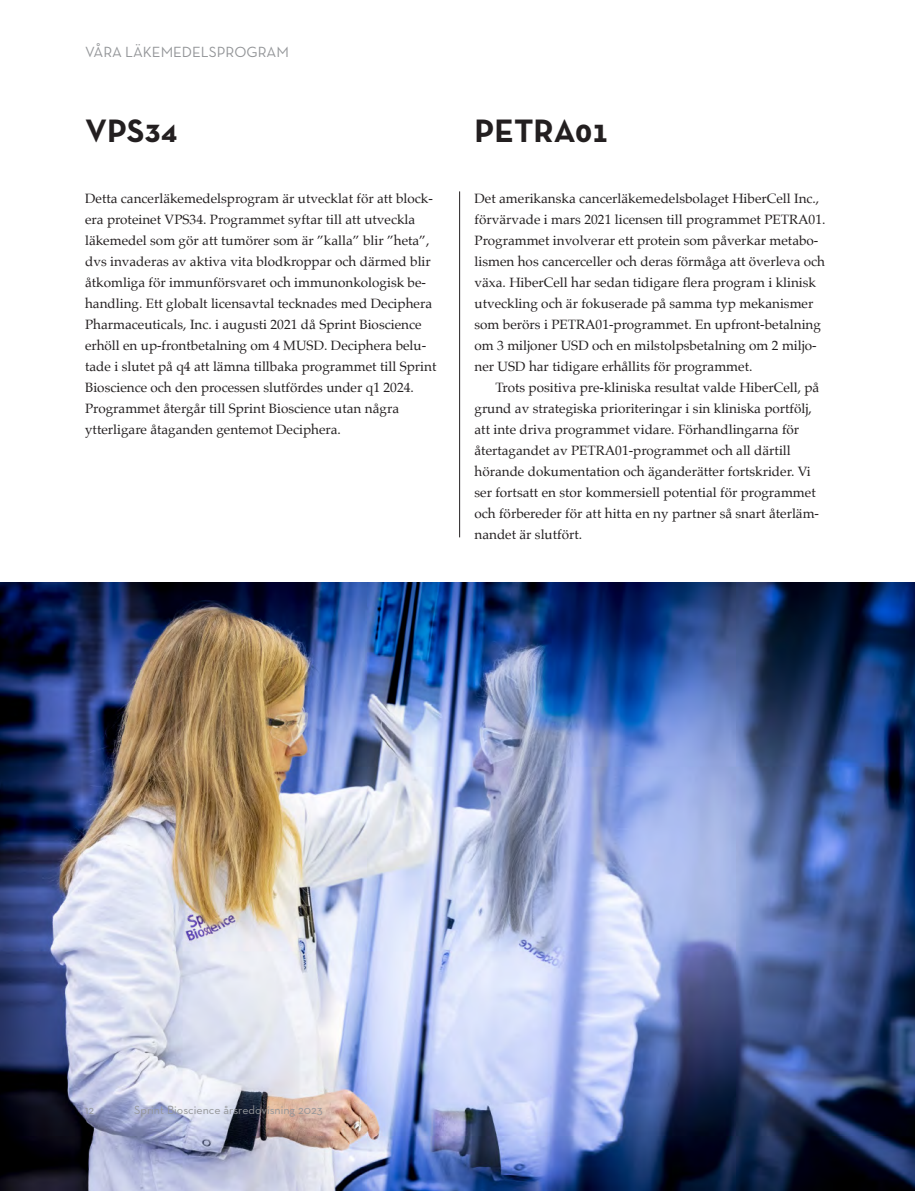
<style>
.page{position:relative;width:915px;height:1191px;background:#fff}
.page>*{position:absolute;margin:0;border:0;box-sizing:border-box;transform-origin:0 0}
.t1{font:33px "Neutra Text TF Bold SC";color:#231f20}
.t2{font:15px "Neutra Text TF Book SC";color:#939598}
.t3{font:13.5px/21px "Palatino";color:#231f20}
.t4{font:12px "Neutra Text";color:#939598}
</style>
<div class="page">
<img style="left:0;top:583px;width:914px;height:608px">
<hr style="left:459px;top:191px;width:1px;height:346px;background:#231f20">
<p class="t2" style="left:85px;top:43px;width:205px">VÅRA LÄKEMEDELSPROGRAM</p>
<h1 class="t1" style="left:85px;top:110px;width:94px">VPS34</h1>
<h1 class="t1" style="left:474px;top:110px;width:135px">PETRA01</h1>
<p class="t3" style="left:85px;top:187px;width:352px">Detta cancerläkemedelsprogram är utvecklat för att block&shy;era proteinet VPS34. Programmet syftar till att utveckla läkemedel som gör att tumörer som är ”kalla” blir ”heta”, dvs invaderas av aktiva vita blodkroppar och därmed blir åtkomliga för immunförsvaret och immunonkologisk be&shy;handling. Ett globalt licensavtal tecknades med Deciphera Pharmaceuticals, Inc. i augusti 2021 då Sprint Bioscience erhöll en up-frontbetalning om 4 MUSD. Deciphera belu&shy;tade i slutet på q4 att lämna tillbaka programmet till Sprint Bioscience och den processen slutfördes under q1 2024.<br>Programmet återgår till Sprint Bioscience utan några ytterligare åtaganden gentemot Deciphera.</p>
<p class="t3" style="left:474px;top:187px;width:352px">Det amerikanska cancerläkemedelsbolaget HiberCell Inc., förvärvade i mars 2021 licensen till programmet PETRA01.<br>Programmet involverar ett protein som påverkar metabo&shy;lismen hos cancerceller och deras förmåga att överleva och växa. HiberCell har sedan tidigare flera program i klinisk utveckling och är fokuserade på samma typ mekanismer som berörs i PETRA01-programmet. En upfront-betalning om 3 miljoner USD och en milstolpsbetalning om 2 miljo&shy;ner USD har tidigare erhållits för programmet.</p>
<p class="t3" style="left:474px;top:376px;width:346px;text-indent:21px">Trots positiva pre-kliniska resultat valde HiberCell, på grund av strategiska prioriteringar i sin kliniska portfölj, att inte driva programmet vidare. Förhandlingarna för återtagandet av PETRA01-programmet och all därtill hörande dokumentation och äganderätter fortskrider. Vi ser fortsatt en stor kommersiell potential för programmet och förbereder för att hitta en ny partner så snart återläm&shy;nandet är slutfört.</p>
<p class="t4" style="left:85px;top:1103px;width:11px">12</p>
<p class="t4" style="left:134px;top:1103px;width:190px">Sprint Bioscience årsredovisning 2023</p>
</div>
